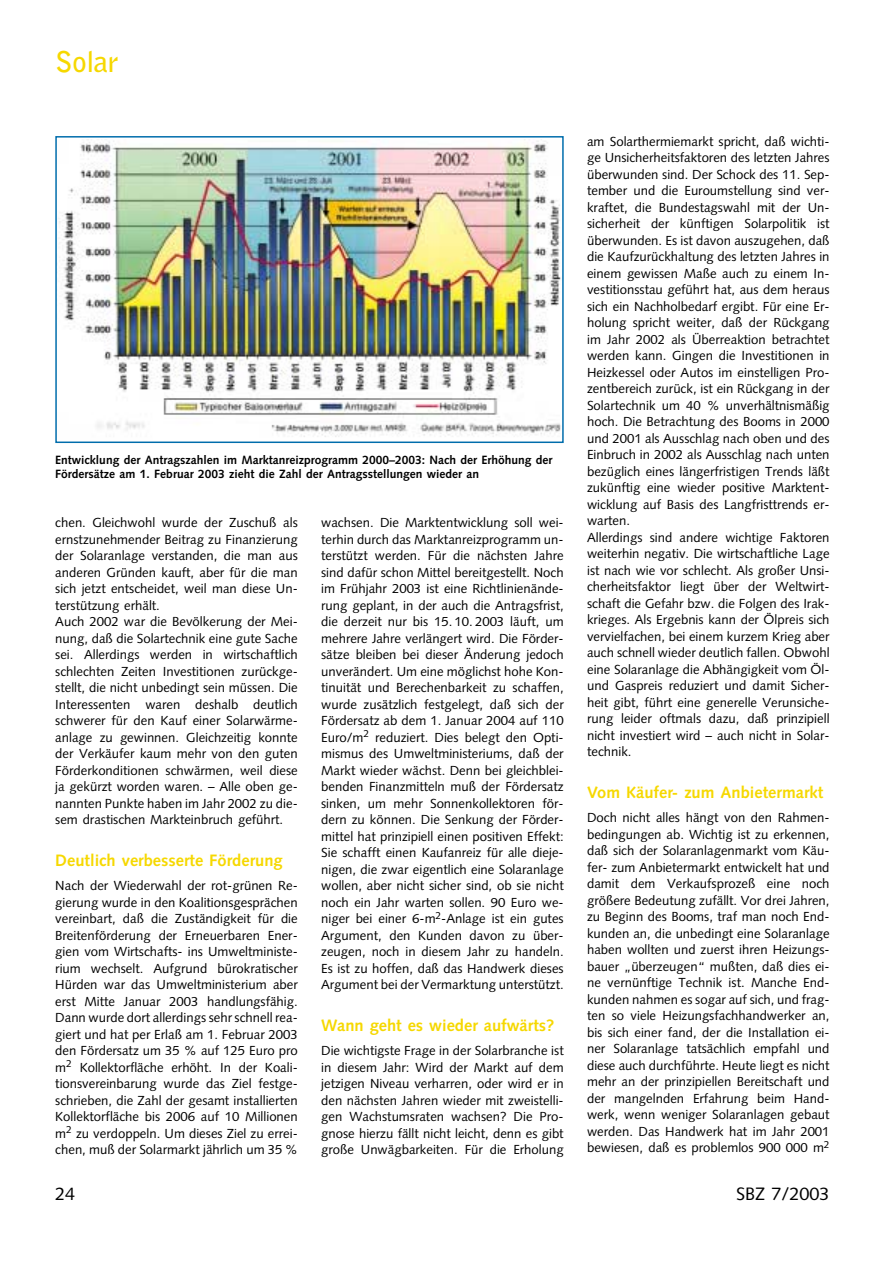
<style>
.page{position:relative;width:893px;height:1263px;background:#fff}
.page>*{position:absolute;margin:0;border:0;box-sizing:border-box;transform-origin:0 0}
.t1{font:700 28.5px "Bell Gothic";letter-spacing:-.01em;color:#f6d800}
.t2{font:18px "Syntax";color:#000}
.t3{font:700 16.5px "Syntax";color:#f6d800}
.t4{font:13.2px/16.5px "Syntax";color:#000;text-align:justify}
.t5{font:700 12px/13.5px "Syntax";color:#000}
</style>
<div class="page">
<img style="left:58px;top:139px;width:502px;height:298px">
<div style="left:55px;top:136px;width:508px;height:307px;border:2px solid #006dac"></div>
<h1 class="t1" style="left:55px;top:51px;width:65px">Solar</h1>
<p class="t5" style="left:55px;top:454px;width:498px">Entwicklung der Antragszahlen im Marktanreizprogramm 2000–2003: Nach der Erhöhung der<br>Fördersätze am 1. Februar 2003 zieht die Zahl der Antragsstellungen wieder an</p>
<p class="t4" style="left:55px;top:516px;width:244px;text-align:left">chen. Gleichwohl wurde der Zuschuß als ernstzunehmender Beitrag zu Finanzierung der Solaranlage verstanden, die man aus anderen Gründen kauft, aber für die man sich jetzt entscheidet, weil man diese Un&shy;terstützung erhält.<br>Auch 2002 war die Bevölkerung der Mei&shy;nung, daß die Solartechnik eine gute Sache sei. Allerdings werden in wirtschaftlich schlechten Zeiten Investitionen zurückge&shy;stellt, die nicht unbedingt sein müssen. Die Interessenten waren deshalb deutlich schwerer für den Kauf einer Solarwärme&shy;anlage zu gewinnen. Gleichzeitig konnte der Verkäufer kaum mehr von den guten Förderkonditionen schwärmen, weil diese ja gekürzt worden waren. – Alle oben ge&shy;nannten Punkte haben im Jahr 2002 zu die&shy;sem drastischen Markteinbruch geführt.</p>
<p class="t3" style="left:55px;top:854px;width:229px">Deutlich verbesserte Förderung</p>
<p class="t4" style="left:55px;top:879px;width:244px">Nach der Wiederwahl der rot-grünen Re&shy;gierung wurde in den Koalitionsgesprächen vereinbart, daß die Zuständigkeit für die Breitenförderung der Erneuerbaren Ener&shy;gien vom Wirtschafts- ins Umweltministe&shy;rium wechselt. Aufgrund bürokratischer Hürden war das Umweltministerium aber erst Mitte Januar 2003 handlungsfähig.<br>Dann wurde dort allerdings sehr schnell rea&shy;giert und hat per Erlaß am 1. Februar 2003 den Fördersatz um 35 % auf 125 Euro pro m<sup>2</sup> Kollektorfläche erhöht. In der Koali&shy;tionsvereinbarung wurde das Ziel festge&shy;schrieben, die Zahl der gesamt installierten Kollektorfläche bis 2006 auf 10 Millionen m<sup>2</sup> zu verdoppeln. Um dieses Ziel zu errei&shy;chen, muß der Solarmarkt jährlich um 35 %</p>
<p class="t4" style="left:321px;top:516px;width:244px">wachsen. Die Marktentwicklung soll wei&shy;terhin durch das Marktanreizprogramm un&shy;terstützt werden. Für die nächsten Jahre sind dafür schon Mittel bereitgestellt. Noch im Frühjahr 2003 ist eine Richtlinienände&shy;rung geplant, in der auch die Antragsfrist, die derzeit nur bis 15. 10. 2003 läuft, um mehrere Jahre verlängert wird. Die Förder&shy;sätze bleiben bei dieser Änderung jedoch unverändert. Um eine möglichst hohe Kon&shy;tinuität und Berechenbarkeit zu schaffen, wurde zusätzlich festgelegt, daß sich der Fördersatz ab dem 1. Januar 2004 auf 110<br>Euro/m<sup>2</sup> reduziert. Dies belegt den Opti&shy;mismus des Umweltministeriums, daß der Markt wieder wächst. Denn bei gleichblei&shy;benden Finanzmitteln muß der Fördersatz sinken, um mehr Sonnenkollektoren för&shy;dern zu können. Die Senkung der Förder&shy;mittel hat prinzipiell einen positiven Effekt:<br>Sie schafft einen Kaufanreiz für alle dieje&shy;nigen, die zwar eigentlich eine Solaranlage wollen, aber nicht sicher sind, ob sie nicht noch ein Jahr warten sollen. 90 Euro we&shy;niger bei einer 6-m<sup>2</sup>-Anlage ist ein gutes Argument, den Kunden davon zu über&shy;zeugen, noch in diesem Jahr zu handeln.<br>Es ist zu hoffen, daß das Handwerk dieses Argument bei der Vermarktung unterstützt.</p>
<p class="t3" style="left:321px;top:1019px;width:235px">Wann geht es wieder aufwärts?</p>
<p class="t4" style="left:321px;top:1044px;width:244px">Die wichtigste Frage in der Solarbranche ist in diesem Jahr: Wird der Markt auf dem jetzigen Niveau verharren, oder wird er in den nächsten Jahren wieder mit zweistelli&shy;gen Wachstumsraten wachsen? Die Pro&shy;gnose hierzu fällt nicht leicht, denn es gibt große Unwägbarkeiten. Für die Erholung</p>
<p class="t4" style="left:587px;top:134px;width:244px;text-align:left">am Solarthermiemarkt spricht, daß wichti&shy;ge Unsicherheitsfaktoren des letzten Jahres überwunden sind. Der Schock des 11. Sep&shy;tember und die Euroumstellung sind ver&shy;kraftet, die Bundestagswahl mit der Un&shy;sicherheit der künftigen Solarpolitik ist überwunden. Es ist davon auszugehen, daß die Kaufzurückhaltung des letzten Jahres in einem gewissen Maße auch zu einem In&shy;vestitionsstau geführt hat, aus dem heraus sich ein Nachholbedarf ergibt. Für eine Er&shy;holung spricht weiter, daß der Rückgang im Jahr 2002 als Überreaktion betrachtet werden kann. Gingen die Investitionen in Heizkessel oder Autos im einstelligen Pro&shy;zentbereich zurück, ist ein Rückgang in der Solartechnik um 40 % unverhältnismäßig hoch. Die Betrachtung des Booms in 2000 und 2001 als Ausschlag nach oben und des Einbruch in 2002 als Ausschlag nach unten bezüglich eines längerfristigen Trends läßt zukünftig eine wieder positive Marktent&shy;wicklung auf Basis des Langfristtrends er&shy;warten.<br>Allerdings sind andere wichtige Faktoren weiterhin negativ. Die wirtschaftliche Lage ist nach wie vor schlecht. Als großer Unsi&shy;cherheitsfaktor liegt über der Weltwirt&shy;schaft die Gefahr bzw. die Folgen des Irak&shy;krieges. Als Ergebnis kann der Ölpreis sich vervielfachen, bei einem kurzem Krieg aber auch schnell wieder deutlich fallen. Obwohl eine Solaranlage die Abhängigkeit vom Öl&shy;und Gaspreis reduziert und damit Sicher&shy;heit gibt, führt eine generelle Verunsiche&shy;rung leider oftmals dazu, daß prinzipiell nicht investiert wird – auch nicht in Solar&shy;technik.</p>
<p class="t3" style="left:587px;top:786px;width:238px">Vom Käufer- zum Anbietermarkt</p>
<p class="t4" style="left:587px;top:811px;width:244px">Doch nicht alles hängt von den Rahmen&shy;bedingungen ab. Wichtig ist zu erkennen, daß sich der Solaranlagenmarkt vom Käu&shy;fer- zum Anbietermarkt entwickelt hat und damit dem Verkaufsprozeß eine noch größere Bedeutung zufällt. Vor drei Jahren, zu Beginn des Booms, traf man noch End&shy;kunden an, die unbedingt eine Solaranlage haben wollten und zuerst ihren Heizungs&shy;bauer „überzeugen“ mußten, daß dies ei&shy;ne vernünftige Technik ist. Manche End&shy;kunden nahmen es sogar auf sich, und frag&shy;ten so viele Heizungsfachhandwerker an, bis sich einer fand, der die Installation ei&shy;ner Solaranlage tatsächlich empfahl und diese auch durchführte. Heute liegt es nicht mehr an der prinzipiellen Bereitschaft und der mangelnden Erfahrung beim Hand&shy;werk, wenn weniger Solaranlagen gebaut werden. Das Handwerk hat im Jahr 2001 bewiesen, daß es problemlos 900 000 m<sup>2</sup></p>
<h2 class="t2" style="left:55px;top:1186px;width:22px">24</h2>
<h2 class="t2" style="left:736px;top:1186px;width:95px">SBZ 7/2003</h2>
</div>
